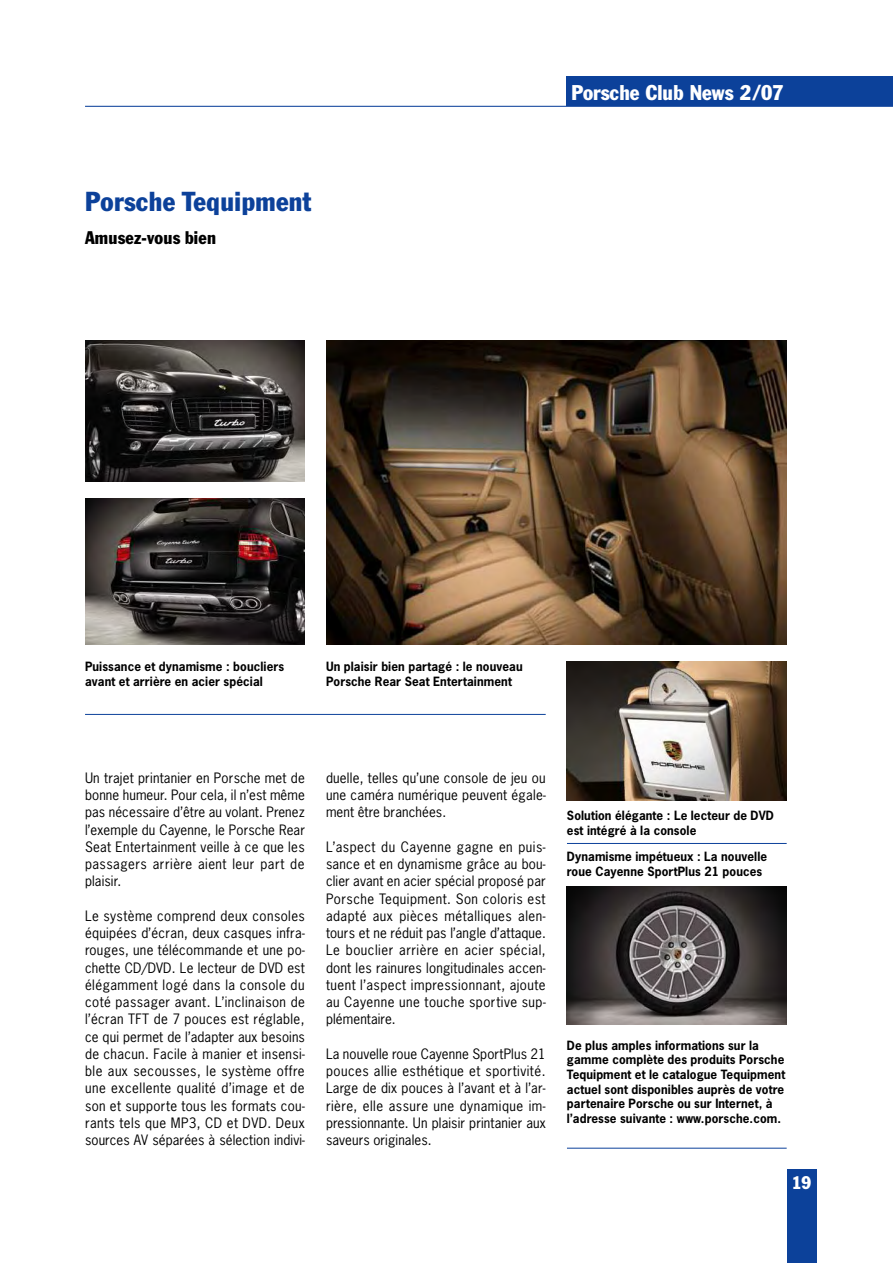
<style>
.page{position:relative;width:893px;height:1263px;background:#fff}
.page>*{position:absolute;margin:0;border:0;box-sizing:border-box;transform-origin:0 0}
.t1{font:condensed 27px "Franklin Gothic";letter-spacing:.015em;color:#0c419a}
.t2{font:condensed 21px "Franklin Gothic";color:#fff}
.t3{font:condensed 18px "Franklin Gothic";letter-spacing:.015em;color:#000}
.t4{font:condensed 18px "Franklin Gothic";color:#fff}
.t5{font:13.5px/17.2px "News Gothic";letter-spacing:.02em;color:#000;text-align:justify}
.t6{font:700 12px/14.5px "News Gothic";letter-spacing:.01em;color:#000}
</style>
<div class="page">
<img style="left:567px;top:662px;width:220px;height:138px">
<img style="left:567px;top:886px;width:220px;height:138px">
<div style="left:567px;top:77px;width:326px;height:29px;background:#0c419a"></div>
<div style="left:787px;top:1169px;width:29px;height:94px;background:#0c419a"></div>
<hr style="left:85px;top:106px;width:808px;height:1px;background:#0c419a">
<img style="left:326px;top:340px;width:461px;height:305px">
<img style="left:85px;top:499px;width:220px;height:146px">
<hr style="left:85px;top:714px;width:461px;height:1px;background:#0c419a">
<img style="left:85px;top:340px;width:220px;height:142px">
<hr style="left:567px;top:843px;width:220px;height:1px;background:#0c419a">
<hr style="left:567px;top:1148px;width:220px;height:1px;background:#0c419a">
<h1 class="t1" style="left:85px;top:191px;width:228px">Porsche Tequipment</h1>
<h3 class="t3" style="left:85px;top:231px;width:133px">Amusez-vous bien</h3>
<h2 class="t2" style="left:571px;top:85px;width:214px">Porsche Club News 2/07</h2>
<p class="t6" style="left:85px;top:660px;width:201px">Puissance et dynamisme : boucliers avant et arrière en acier spécial</p>
<p class="t6" style="left:326px;top:660px;width:198px">Un plaisir bien partagé : le nouveau<br>Porsche Rear Seat Entertainment</p>
<p class="t5" style="left:85px;top:769px;width:221px">Un trajet printanier en Porsche met de bonne humeur. Pour cela, il n’est même pas nécessaire d’être au volant. Prenez l’exemple du Cayenne, le Porsche Rear Seat Entertainment veille à ce que les passagers arrière aient leur part de plaisir.</p>
<p class="t5" style="left:85px;top:907px;width:221px">Le système comprend deux consoles équipées d’écran, deux casques infra&shy;rouges, une télécommande et une po&shy;chette CD/DVD. Le lecteur de DVD est élégamment logé dans la console du coté passager avant. L’inclinaison de l’écran TFT de 7 pouces est réglable, ce qui permet de l’adapter aux besoins de chacun. Facile à manier et insensi&shy;ble aux secousses, le système offre une excellente qualité d’image et de son et supporte tous les formats cou&shy;rants tels que MP3, CD et DVD. Deux sources AV séparées à sélection indivi-</p>
<p class="t5" style="left:326px;top:769px;width:221px">duelle, telles qu’une console de jeu ou une caméra numérique peuvent égale&shy;ment être branchées.</p>
<p class="t5" style="left:326px;top:838px;width:221px">L’aspect du Cayenne gagne en puis&shy;sance et en dynamisme grâce au bou&shy;clier avant en acier spécial proposé par Porsche Tequipment. Son coloris est adapté aux pièces métalliques alen&shy;tours et ne réduit pas l’angle d’attaque.<br>Le bouclier arrière en acier spécial, dont les rainures longitudinales accen&shy;tuent l’aspect impressionnant, ajoute au Cayenne une touche sportive sup&shy;plémentaire.</p>
<p class="t5" style="left:326px;top:1045px;width:221px">La nouvelle roue Cayenne SportPlus 21 pouces allie esthétique et sportivité.<br>Large de dix pouces à l’avant et à l’ar&shy;rière, elle assure une dynamique im&shy;pressionnante. Un plaisir printanier aux saveurs originales.</p>
<p class="t6" style="left:567px;top:808px;width:208px">Solution élégante : Le lecteur de DVD est intégré à la console</p>
<p class="t6" style="left:567px;top:850px;width:202px">Dynamisme impétueux : La nouvelle roue Cayenne SportPlus 21 pouces</p>
<p class="t6" style="left:567px;top:1038px;width:220px">De plus amples informations sur la gamme complète des produits Porsche Tequipment et le catalogue Tequipment actuel sont disponibles auprès de votre partenaire Porsche ou sur Internet, à l’adresse suivante : www.porsche.com.</p>
<h3 class="t4" style="left:792px;top:1176px;width:21px">19</h3>
</div>
